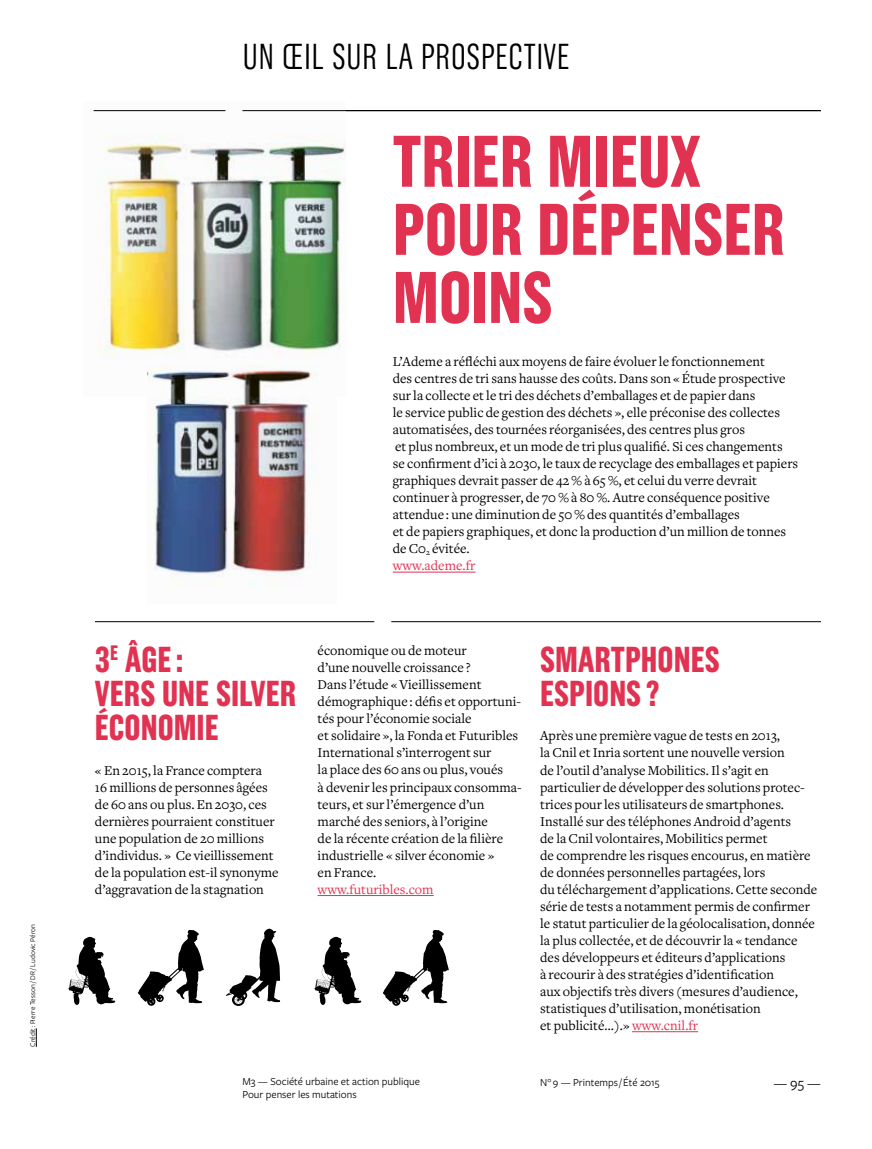
<style>
.page{position:relative;width:872px;height:1149px;background:#fff}
.page>*{position:absolute;margin:0;border:0;box-sizing:border-box;transform-origin:0 0}
.t1{font:700 72.75px/67.9px "Grotzec Head Condensed";color:#e13252}
.t2{font:700 36px/34px "Grotzec Head Condensed";color:#e13252}
.t3{font:300 36px "Grotzec Head Condensed";color:#000}
.t4{font:15px "Freight Sans";color:#000}
.t5{font:14.1px/17px "Freight Text";color:#000}
.t6{font:14.1px "Freight Text";color:#e13252}
.t7{font:11.1px "Freight Sans";color:#000}
.t8{font:7.5px "Freight Sans";color:#000}
.s1{color:#e13252}
</style>
<div class="page">
<img style="left:93px;top:110px;width:252px;height:266px">
<img style="left:148px;top:365px;width:189px;height:222px">
<hr style="left:242px;top:110px;width:579px;height:1px;background:#000">
<hr style="left:94px;top:110px;width:131px;height:1px;background:#000">
<hr style="left:391px;top:621px;width:430px;height:1px;background:#000">
<hr style="left:95px;top:621px;width:279px;height:1px;background:#000">
<hr style="left:393px;top:571px;width:82px;height:1px;background:#e13252">
<hr style="left:317px;top:895px;width:117px;height:1px;background:#e13252">
<hr style="left:632px;top:1031px;width:66px;height:1px;background:#e13252">
<svg style="left:138px;top:929px;width:66px;height:76px"></svg>
<svg style="left:68px;top:936px;width:47px;height:68px"></svg>
<svg style="left:226px;top:928px;width:54px;height:77px"></svg>
<svg style="left:383px;top:929px;width:66px;height:76px"></svg>
<svg style="left:314px;top:936px;width:47px;height:68px"></svg>
<svg style="left:36px;top:1028px;width:1px;height:18px"></svg>
<p class="t8" style="left:29px;top:1046px;width:124px;rotate:-90deg">Crédit: Pierre Tesson / DR / Ludovic Péron</p>
<h2 class="t3" style="left:242px;top:35px;width:329px">UN ŒIL SUR LA PROSPECTIVE</h2>
<h1 class="t1" style="left:393px;top:126px;width:394px">TRIER MIEUX<br>POUR DÉPENSER<br>MOINS</h1>
<p class="t5" style="left:393px;top:353px;width:407px">L’Ademe a réfléchi aux moyens de faire évoluer le fonctionnement<br>des centres de tri sans hausse des coûts. Dans son « Étude prospective sur la collecte et le tri des déchets d’emballages et de papier dans<br>le service public de gestion des déchets », elle préconise des collectes automatisées, des tournées réorganisées, des centres plus gros<br>et plus nombreux, et un mode de tri plus qualifié. Si ces changements<br>se confirment d’ici à 2030, le taux de recyclage des emballages et papiers graphiques devrait passer de 42 % à 65 %, et celui du verre devrait continuer à progresser, de 70 % à 80 %. Autre conséquence positive attendue : une diminution de 50 % des quantités d’emballages<br>et de papiers graphiques, et donc la production d’un million de tonnes de C0<sub>2</sub> évitée.<br><span class="s1">www.ademe.fr</span></p>
<h2 class="t2" style="left:95px;top:642px;width:203px">3<sup>E</sup> ÂGE :<br>VERS UNE SILVER<br>ÉCONOMIE</h2>
<p class="t5" style="left:95px;top:761px;width:185px">« En 2015, la France comptera<br>16 millions de personnes âgées de 60 ans ou plus. En 2030, ces dernières pourraient constituer une population de 20 millions d’individus. » Ce vieillissement de la population est-il synonyme d’aggravation de la stagnation</p>
<p class="t5" style="left:317px;top:642px;width:206px">économique ou de moteur<br>d’une nouvelle croissance ?<br>Dans l’étude « Vieillissement démographique : défis et opportuni&shy;tés pour l’économie sociale<br>et solidaire », la Fonda et Futuribles<br>International s’interrogent sur<br>la place des 60 ans ou plus, voués<br>à devenir les principaux consomma&shy;teurs, et sur l’émergence d’un marché des seniors, à l’origine<br>de la récente création de la filière industrielle « silver économie »<br>en France.</p>
<p class="t6" style="left:317px;top:881px;width:118px">www.futuribles.com</p>
<h2 class="t2" style="left:540px;top:642px;width:181px">SMARTPHONES<br>ESPIONS ?</h2>
<p class="t5" style="left:540px;top:727px;width:278px">Après une première vague de tests en 2013,<br>la Cnil et Inria sortent une nouvelle version<br>de l’outil d’analyse Mobilitics. Il s’agit en particulier de développer des solutions protec&shy;trices pour les utilisateurs de smartphones.<br>Installé sur des téléphones Android d’agents<br>de la Cnil volontaires, Mobilitics permet<br>de comprendre les risques encourus, en matière de données personnelles partagées, lors<br>du téléchargement d’applications. Cette seconde série de tests a notamment permis de confirmer le statut particulier de la géolocalisation, donnée la plus collectée, et de découvrir la « tendance des développeurs et éditeurs d’applications<br>à recourir à des stratégies d’identification<br>aux objectifs très divers (mesures d’audience, statistiques d’utilisation, monétisation<br>et publicité…).» <span class="s1">www.cnil.fr</span></p>
<p class="t7" style="left:242px;top:1074px;width:179px">M3 — Société urbaine et action publique</p>
<p class="t7" style="left:540px;top:1075px;width:121px">N° 9 — Printemps / Été 2015</p>
<p class="t7" style="left:242px;top:1087px;width:116px">Pour penser les mutations</p>
<p class="t4" style="left:773px;top:1074px;width:49px">— 95 —</p>
</div>
